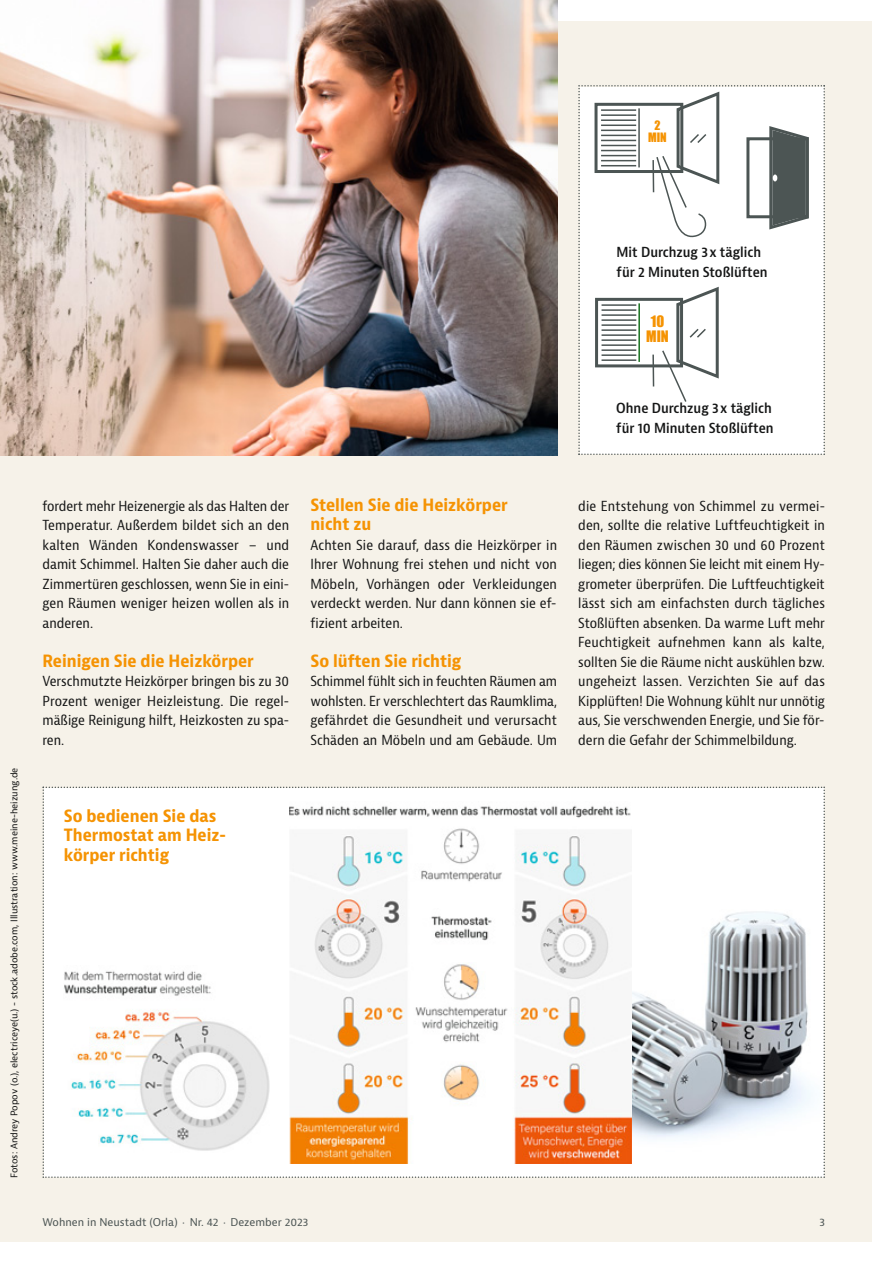
<style>
.page{position:relative;width:893px;height:1263px;background:#fff}
.page>*{position:absolute;margin:0;border:0;box-sizing:border-box;transform-origin:0 0}
.t1{font:700 condensed 16.5px/19.5px "Bernina Sans";color:#f59303}
.t2{font:14.7px/15.8px "Impact";color:#f59303;text-align:center}
.t3{font:condensed 13.5px/19.5px "Bernina Sans";color:#151616;text-align:justify}
.t4{font:600 condensed 13.5px/19.5px "Bernina Sans";color:#151616}
.t5{font:12px/12.9px "Impact";color:#f59303;text-align:center}
.t6{font:10.5px "Bernina Sans";color:#4c5554}
.t7{font:9px "Bernina Sans";color:#151616}
</style>
<div class="page">
<div style="left:0;top:21px;width:872px;height:1221px;background:#f6f2e9"></div>
<div style="left:43px;top:786px;width:782px;height:392px;background:#fff"></div>
<div style="left:496px;top:887px;width:327px;height:289px;background:#fff"></div>
<img style="left:631px;top:911px;width:180px;height:240px">
<img style="left:0;top:0;width:557px;height:455px">
<img style="left:64px;top:965px;width:207px;height:206px">
<img style="left:289px;top:802px;width:342px;height:361px">
<svg style="left:578px;top:85px;width:247px;height:370px;background:#ebecec"></svg>
<p class="t5" style="left:648px;top:119px;width:20px">2<br>MIN</p>
<p class="t4" style="left:617px;top:243px;width:153px">Mit Durchzug 3x täglich für 2 Minuten Stoßlüften</p>
<p class="t2" style="left:646px;top:314px;width:24px">10<br>MIN</p>
<p class="t4" style="left:616px;top:399px;width:159px">Ohne Durchzug 3x täglich für 10 Minuten Stoßlüften</p>
<p class="t7" style="left:9px;top:1178px;width:412px;rotate:-90deg">Fotos: Andrey Popov (o.), electriceye(u.) - stock.adobe.com, Illustration: www.meine-heizung.de</p>
<p class="t3" style="left:43px;top:496px;width:248px">fordert mehr Heizenergie als das Halten der Temperatur. Außerdem bildet sich an den kalten Wänden Kondenswasser – und damit Schimmel. Halten Sie daher auch die Zimmertüren geschlossen, wenn Sie in eini&shy;gen Räumen weniger heizen wollen als in anderen.</p>
<p class="t1" style="left:43px;top:651px;width:213px">Reinigen Sie die Heizkörper</p>
<p class="t3" style="left:43px;top:672px;width:248px">Verschmutzte Heizkörper bringen bis zu 30<br>Prozent weniger Heizleistung. Die regel&shy;mäßige Reinigung hilft, Heizkosten zu spa&shy;ren.</p>
<p class="t1" style="left:310px;top:495px;width:199px">Stellen Sie die Heizkörper nicht zu</p>
<p class="t3" style="left:310px;top:535px;width:248px">Achten Sie darauf, dass die Heizkörper in Ihrer Wohnung frei stehen und nicht von Möbeln, Vorhängen oder Verkleidungen verdeckt werden. Nur dann können sie ef&shy;fizient arbeiten.</p>
<p class="t1" style="left:310px;top:651px;width:153px">So lüften Sie richtig</p>
<p class="t3" style="left:310px;top:672px;width:248px">Schimmel fühlt sich in feuchten Räumen am wohlsten. Er verschlechtert das Raumklima, gefährdet die Gesundheit und verursacht Schäden an Möbeln und am Gebäude. Um</p>
<p class="t3" style="left:578px;top:496px;width:248px">die Entste hung von Schimmel zu vermei&shy;den, sollte die relative Luftfeuchtigkeit in den Räumen zwischen 30 und 60 Prozent liegen; dies können Sie leicht mit einem Hy&shy;grometer überprüfen. Die Luftfeuchtigkeit lässt sich am einfachsten durch tägliches Stoßlüften absenken. Da warme Luft mehr Feuchtigkeit aufnehmen kann als kalte, sollten Sie die Räume nicht auskühlen bzw. ungeheizt lassen. Verzichten Sie auf das Kipplüften! Die Wohnung kühlt nur unnötig aus, Sie verschwenden Energie, und Sie för&shy;dern die Gefahr der Schimmelbildung.</p>
<p class="t1" style="left:64px;top:806px;width:164px">So bedienen Sie das<br>Thermostat am Heiz&shy;körper richtig</p>
<p class="t6" style="left:43px;top:1216px;width:267px">Wohnen in Neustadt (Orla) · Nr. 42 · Dezember 2023</p>
<p class="t6" style="left:819px;top:1216px;width:7px">3</p>
</div>
